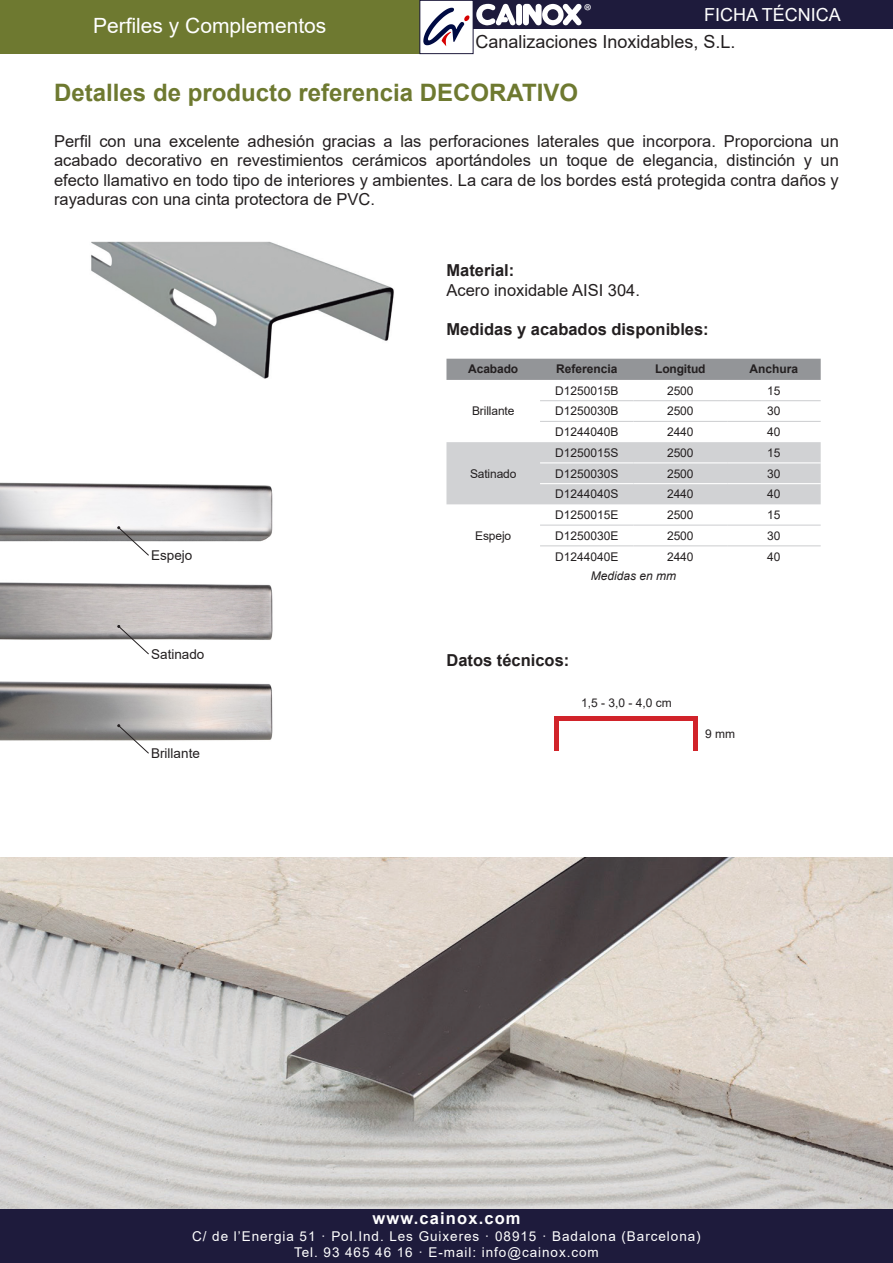
<style>
.page{position:relative;width:893px;height:1263px;background:#fff}
.page>*{position:absolute;margin:0;border:0;box-sizing:border-box;transform-origin:0 0}
.t1{font:700 24px "Arial";color:#6e7930}
.t2{font:21px "Arial";color:#fff}
.t3{font:18.75px "Myriad Pro";color:#fff}
.t4{font:18px "Arial";color:#231f20}
.t5{font:18px "Arial";color:#fff}
.t6{font:16.5px/19.5px "Arial";color:#231f20;text-align:justify}
.t7{font:700 16.5px "Arial";color:#231f20}
.t8{font:700 16.5px "Arial";letter-spacing:.07em;color:#fff}
.t9{font:13.5px/16.2px "Arial";letter-spacing:.07em;color:#fff;text-align:center}
.t10{font:13.5px "Arial";color:#231f20}
.t11{font:12px "Arial";color:#231f20}
.t12{font:700 12px "Arial";color:#231f20}
.t13{font:italic 12px "Arial";color:#231f20}
</style>
<div class="page">
<div style="left:0;top:0;width:419px;height:54px;background:#6e7930"></div>
<div style="left:0;top:1209px;width:893px;height:54px;background:#1e1b3c"></div>
<div style="left:419px;top:0;width:54px;height:54px;border:1px solid #1e1b3c"></div>
<div style="left:473px;top:0;width:420px;height:29px;background:#1e1b3c"></div>
<svg style="left:423px;top:8px;width:47px;height:38px"></svg>
<div style="left:516px;top:4px;width:6px;height:21px;background:#fff;border-radius:3px"></div>
<svg style="left:523px;top:4px;width:59px;height:22px"></svg>
<svg style="left:476px;top:4px;width:40px;height:22px"></svg>
<img style="left:91px;top:241px;width:303px;height:138px">
<img style="left:0;top:858px;width:893px;height:351px">
<div style="left:446px;top:359px;width:375px;height:21px;background:#939598"></div>
<svg style="left:447px;top:401px;width:374px;height:146px"></svg>
<div style="left:446px;top:442px;width:375px;height:62px;background:#d1d2d4"></div>
<hr style="left:540px;top:462px;width:94px;height:1px;background:#fff">
<hr style="left:634px;top:462px;width:93px;height:1px;background:#fff">
<hr style="left:727px;top:462px;width:94px;height:1px;background:#fff">
<hr style="left:540px;top:483px;width:94px;height:1px;background:#fff">
<hr style="left:634px;top:483px;width:93px;height:1px;background:#fff">
<hr style="left:727px;top:483px;width:94px;height:1px;background:#fff">
<hr style="left:540px;top:400px;width:94px;height:1px;background:#d1d2d4">
<hr style="left:634px;top:400px;width:93px;height:1px;background:#d1d2d4">
<hr style="left:727px;top:400px;width:94px;height:1px;background:#d1d2d4">
<hr style="left:540px;top:421px;width:94px;height:1px;background:#d1d2d4">
<hr style="left:634px;top:421px;width:93px;height:1px;background:#d1d2d4">
<hr style="left:727px;top:421px;width:94px;height:1px;background:#d1d2d4">
<hr style="left:540px;top:524px;width:94px;height:2px;background:#d1d2d4">
<hr style="left:634px;top:524px;width:93px;height:2px;background:#d1d2d4">
<hr style="left:727px;top:524px;width:94px;height:2px;background:#d1d2d4">
<hr style="left:540px;top:545px;width:94px;height:1px;background:#d1d2d4">
<hr style="left:634px;top:545px;width:93px;height:1px;background:#d1d2d4">
<hr style="left:727px;top:545px;width:94px;height:1px;background:#d1d2d4">
<hr style="left:554px;top:717px;width:144px;height:4px;background:#d1232a">
<hr style="left:554px;top:721px;width:4px;height:30px;background:#d1232a">
<div style="left:693px;top:721px;width:5px;height:30px;background:#d1232a"></div>
<img style="left:0;top:482px;width:273px;height:259px">
<svg style="left:117px;top:526px;width:32px;height:30px"></svg>
<svg style="left:117px;top:625px;width:32px;height:29px"></svg>
<svg style="left:117px;top:724px;width:32px;height:30px"></svg>
<p class="t2" style="left:93px;top:11px;width:235px">Perfiles y Complementos</p>
<p class="t3" style="left:584px;top:-1px;width:9px">®</p>
<p class="t5" style="left:704px;top:2px;width:138px">FICHA TÉCNICA</p>
<p class="t4" style="left:475px;top:30px;width:262px">Canalizaciones Inoxidables, S.L.</p>
<p class="t1" style="left:54px;top:76px;width:525px">Detalles de producto referencia DECORATIVO</p>
<p class="t6" style="left:54px;top:131px;width:786px">Perfil con una excelente adhesión gracias a las perforaciones laterales que incorpora. Proporciona un acabado decorativo en revestimientos cerámicos aportándoles un toque de elegancia, distinción y un efecto llamativo en todo tipo de interiores y ambientes. La cara de los bordes está protegida contra daños y rayaduras con una cinta protectora de PVC.</p>
<p class="t7" style="left:446px;top:259px;width:69px">Material:</p>
<p class="t6" style="left:446px;top:280px;width:195px">Acero inoxidable AISI 304.</p>
<p class="t7" style="left:446px;top:317px;width:264px">Medidas y acabados disponibles:</p>
<p class="t12" style="left:468px;top:361px;width:51px">Acabado</p>
<p class="t12" style="left:556px;top:361px;width:63px">Referencia</p>
<p class="t12" style="left:655px;top:361px;width:52px">Longitud</p>
<p class="t12" style="left:750px;top:361px;width:50px">Anchura</p>
<p class="t11" style="left:472px;top:403px;width:44px">Brillante</p>
<p class="t11" style="left:555px;top:382px;width:65px">D1250015B</p>
<p class="t11" style="left:667px;top:382px;width:28px">2500</p>
<p class="t11" style="left:767px;top:382px;width:15px">15</p>
<p class="t11" style="left:555px;top:403px;width:65px">D1250030B</p>
<p class="t11" style="left:667px;top:403px;width:28px">2500</p>
<p class="t11" style="left:767px;top:403px;width:15px">30</p>
<p class="t11" style="left:555px;top:424px;width:65px">D1244040B</p>
<p class="t11" style="left:667px;top:424px;width:28px">2440</p>
<p class="t11" style="left:767px;top:424px;width:15px">40</p>
<p class="t10" style="left:151px;top:546px;width:43px">Espejo</p>
<p class="t10" style="left:151px;top:645px;width:55px">Satinado</p>
<p class="t10" style="left:151px;top:744px;width:50px">Brillante</p>
<p class="t11" style="left:470px;top:465px;width:48px">Satinado</p>
<p class="t11" style="left:475px;top:527px;width:38px">Espejo</p>
<p class="t11" style="left:555px;top:444px;width:65px">D1250015S</p>
<p class="t11" style="left:667px;top:444px;width:28px">2500</p>
<p class="t11" style="left:767px;top:444px;width:15px">15</p>
<p class="t11" style="left:555px;top:465px;width:65px">D1250030S</p>
<p class="t11" style="left:667px;top:465px;width:28px">2500</p>
<p class="t11" style="left:767px;top:465px;width:15px">30</p>
<p class="t11" style="left:555px;top:486px;width:65px">D1244040S</p>
<p class="t11" style="left:667px;top:486px;width:28px">2440</p>
<p class="t11" style="left:767px;top:486px;width:15px">40</p>
<p class="t11" style="left:555px;top:507px;width:65px">D1250015E</p>
<p class="t11" style="left:667px;top:507px;width:28px">2500</p>
<p class="t11" style="left:767px;top:507px;width:15px">15</p>
<p class="t11" style="left:555px;top:527px;width:65px">D1250030E</p>
<p class="t11" style="left:667px;top:527px;width:28px">2500</p>
<p class="t11" style="left:767px;top:527px;width:15px">30</p>
<p class="t11" style="left:555px;top:548px;width:65px">D1244040E</p>
<p class="t11" style="left:667px;top:548px;width:28px">2440</p>
<p class="t11" style="left:767px;top:548px;width:15px">40</p>
<p class="t13" style="left:591px;top:568px;width:87px">Medidas en mm</p>
<p class="t7" style="left:446px;top:648px;width:124px">Datos técnicos:</p>
<p class="t11" style="left:581px;top:694px;width:92px">1,5 - 3,0 - 4,0 cm</p>
<p class="t11" style="left:705px;top:726px;width:31px">9 mm</p>
<p class="t8" style="left:372px;top:1207px;width:150px">www.cainox.com</p>
<p class="t9" style="left:192px;top:1228px;width:510px">C/ de l’Energia 51 · Pol.Ind. Les Guixeres · 08915 · Badalona (Barcelona)<br>Tel. 93 465 46 16 · E-mail: info@cainox.com</p>
</div>
